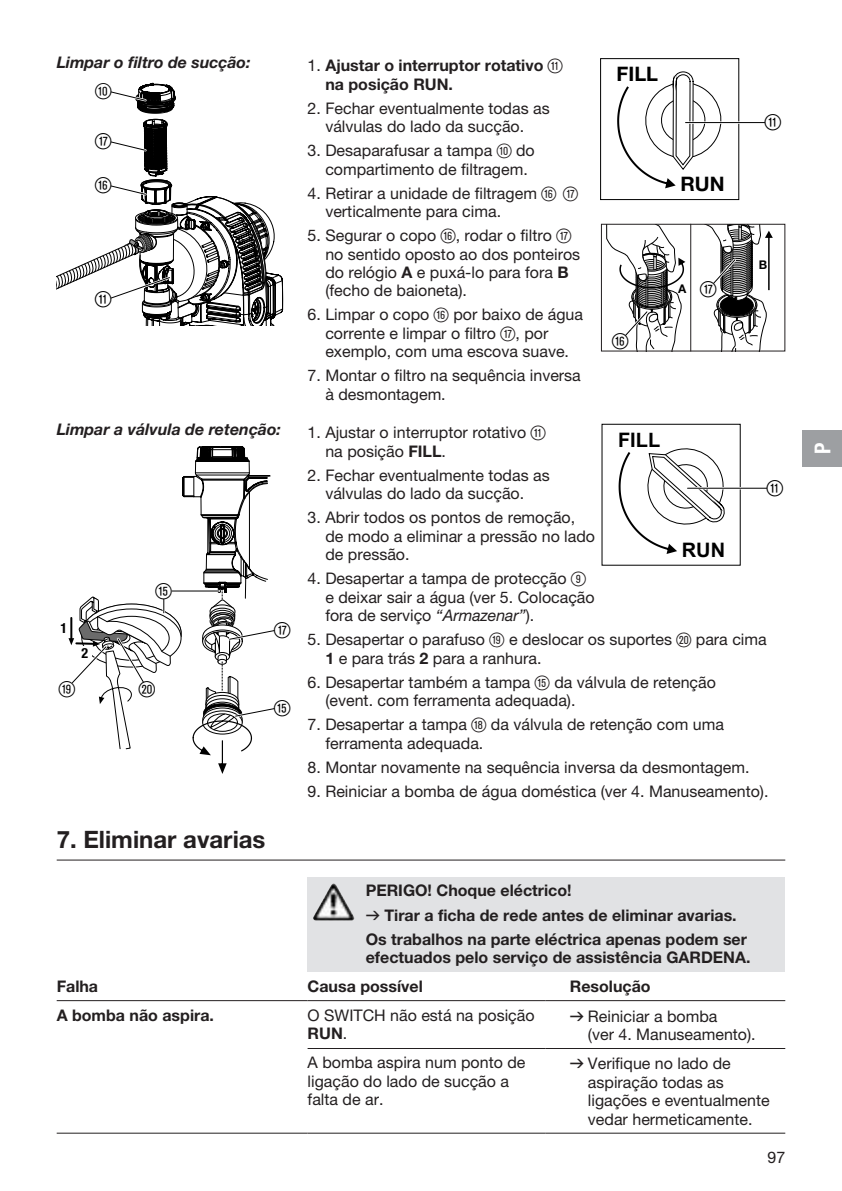
<style>
.page{position:relative;width:842px;height:1191px;background:#fff}
.page>*{position:absolute;margin:0;border:0;box-sizing:border-box;transform-origin:0 0}
.t1{font:700 24px "GARDENA Pro";color:#231f20}
.t2{font:22px "Ziffernim Kreisund Quadrat BQ";color:#000}
.t3{font:22px "GARDENA Pro Bo Cond";color:#fff}
.t4{font:700 20px "GARDENA Pro";color:#000}
.t5{font:700 20px "Arial";color:#000}
.t6{font:16px/18.4px "GARDENA Pro";color:#231f20}
.t7{font:700 16px/24px "GARDENA Pro";color:#231f20}
.t8{font:italic 700 16px "GARDENA Pro";color:#231f20}
.t9{font:14px "GARDENA Pro Bo Cond";color:#000}
.t10{font:700 12px "GARDENA Pro";color:#000}
.s1{font-weight:400}
.s2{font-family:"Ziffernim Kreisund Quadrat BQ";font-weight:400;font-size:20px}
.s3{font-family:"Ziffernim Kreisund Quadrat BQ";font-size:20px}
.s4{font-weight:700}
.s5{font-style:italic}
.s6{font-family:"Formdruck";font-weight:400}
.s7{font-family:"Formdruck"}
</style>
<div class="page">
<svg style="left:57px;top:82px;width:227px;height:244px"></svg>
<div style="left:600px;top:58px;width:139px;height:142px;background:#fff;border:1px solid #000"></div>
<svg style="left:617px;top:71px;width:105px;height:117px"></svg>
<hr style="left:685px;top:121px;width:80px;height:3px;background:#fff">
<hr style="left:685px;top:122px;width:80px;height:1px;background:#000">
<svg style="left:606px;top:226px;width:79px;height:123px"></svg>
<svg style="left:708px;top:226px;width:65px;height:123px"></svg>
<div style="left:601px;top:224px;width:184px;height:127px;border:1px solid #231f20"></div>
<hr style="left:690px;top:224px;width:1px;height:127px;background:#231f20">
<svg style="left:69px;top:446px;width:206px;height:328px"></svg>
<svg style="left:619px;top:448px;width:106px;height:106px"></svg>
<hr style="left:687px;top:487px;width:80px;height:2px;background:#fff">
<hr style="left:687px;top:488px;width:80px;height:1px;background:#000">
<div style="left:308px;top:876px;width:477px;height:95px;background:#e1e2e4"></div>
<hr style="left:57px;top:859px;width:728px;height:1px;background:#231f20">
<img style="left:315px;top:884px;width:18px;height:30px">
<hr style="left:308px;top:1048px;width:238px;height:1px;background:#231f20">
<hr style="left:546px;top:1048px;width:239px;height:1px;background:#231f20">
<hr style="left:308px;top:1000px;width:238px;height:1px;background:#231f20">
<hr style="left:546px;top:1000px;width:239px;height:1px;background:#231f20">
<hr style="left:57px;top:1132px;width:251px;height:1px;background:#231f20">
<hr style="left:308px;top:1132px;width:238px;height:1px;background:#231f20">
<hr style="left:546px;top:1132px;width:239px;height:1px;background:#231f20">
<hr style="left:57px;top:1000px;width:251px;height:1px;background:#231f20">
<div style="left:802px;top:430px;width:40px;height:37px;background:#9d9fa2"></div>
<p class="t8" style="left:57px;top:53px;width:195px">Limpar o filtro de sucção:</p>
<h2 class="t2" style="left:95px;top:78px;width:18px">0</h2>
<h2 class="t2" style="left:95px;top:128px;width:18px">U</h2>
<h2 class="t2" style="left:95px;top:172px;width:18px">Z</h2>
<h2 class="t2" style="left:95px;top:286px;width:18px">Q</h2>
<p class="t8" style="left:57px;top:420px;width:226px">Limpar a válvula de retenção:</p>
<p class="t9" style="left:61px;top:619px;width:8px">1</p>
<p class="t9" style="left:81px;top:644px;width:8px">2</p>
<h2 class="t2" style="left:156px;top:578px;width:18px">T</h2>
<h2 class="t2" style="left:59px;top:676px;width:18px">O</h2>
<h2 class="t2" style="left:139px;top:676px;width:18px">P</h2>
<h2 class="t2" style="left:274px;top:617px;width:18px">U</h2>
<h2 class="t2" style="left:274px;top:695px;width:18px">T</h2>
<h1 class="t1" style="left:57px;top:825px;width:210px">7. Eliminar avarias</h1>
<p class="t7" style="left:325px;top:56px;width:239px;line-height:18.4px;text-indent:-18px"><span class="s1">1.</span> Ajustar o interruptor rotativo <span class="s2">Q </span>na posição RUN.</p>
<p class="t6" style="left:308px;top:99px;width:244px;text-align:center">2. Fechar eventualmente todas as válvulas do lado da sucção.</p>
<p class="t6" style="left:325px;top:141px;width:211px;text-indent:-18px">3. Desaparafusar a tampa <span class="s3">0</span> do compartimento de filtragem.</p>
<p class="t6" style="left:325px;top:184px;width:254px;text-indent:-18px">4. Retirar a unidade de filtragem <span class="s3">Z U </span>verticalmente para cima.</p>
<p class="t6" style="left:325px;top:226px;width:256px;text-indent:-18px">5. Segurar o copo <span class="s3">Z</span>, rodar o filtro <span class="s3">U </span>no sentido oposto ao dos ponteiros do relógio <span class="s4">A</span> e puxá-lo para fora <span class="s4">B </span>(fecho de baioneta).</p>
<p class="t6" style="left:325px;top:305px;width:259px;text-indent:-18px">6. Limpar o copo <span class="s3">Z</span> por baixo de água corrente e limpar o filtro <span class="s3">U</span>, por exemplo, com uma escova suave.</p>
<p class="t6" style="left:325px;top:366px;width:257px;text-indent:-18px">7. Montar o filtro na sequência inversa à desmontagem.</p>
<p class="t4" style="left:617px;top:61px;width:43px">FILL</p>
<h2 class="t2" style="left:612px;top:328px;width:18px">Z</h2>
<p class="t4" style="left:680px;top:171px;width:46px">RUN</p>
<p class="t10" style="left:678px;top:281px;width:10px">A</p>
<h2 class="t2" style="left:700px;top:276px;width:18px">U</h2>
<h2 class="t2" style="left:765px;top:110px;width:18px">Q</h2>
<p class="t10" style="left:759px;top:257px;width:10px">B</p>
<p class="t6" style="left:325px;top:423px;width:222px;text-indent:-18px">1. Ajustar o interruptor rotativo <span class="s3">Q </span>na posição <span class="s4">FILL</span>.</p>
<p class="t6" style="left:308px;top:466px;width:244px;text-align:center">2. Fechar eventualmente todas as válvulas do lado da sucção.</p>
<p class="t6" style="left:325px;top:508px;width:271px;text-indent:-18px">3. Abrir todos os pontos de remoção, de modo a eliminar a pressão no lado de pressão.</p>
<p class="t6" style="left:325px;top:569px;width:271px;text-indent:-18px">4. Desapertar a tampa de protecção <span class="s3">9 </span>e deixar sair a água (ver 5. Colocação fora de serviço <span class="s5">“Armazenar”</span>).</p>
<p class="t6" style="left:325px;top:630px;width:443px;text-indent:-18px">5. Desapertar o parafuso <span class="s3">O</span> e deslocar os suportes <span class="s3">P</span> para cima<br><span class="s4">1</span> e para trás <span class="s4">2</span> para a ranhura.</p>
<p class="t6" style="left:325px;top:672px;width:392px;text-indent:-18px">6. Desapertar também a tampa <span class="s3">T</span> da válvula de retenção (event. com ferramenta adequada).</p>
<p class="t6" style="left:325px;top:715px;width:400px;text-indent:-18px">7. Desapertar a tampa <span class="s3">I</span> da válvula de retenção com uma ferramenta adequada.</p>
<p class="t6" style="left:308px;top:757px;width:443px">8. Montar novamente na sequência inversa da desmontagem.</p>
<p class="t6" style="left:308px;top:781px;width:462px">9. Reiniciar a bomba de água doméstica (ver 4. Manuseamento).</p>
<p class="t5" style="left:618px;top:426px;width:44px">FILL</p>
<h2 class="t2" style="left:767px;top:475px;width:18px">Q</h2>
<p class="t5" style="left:682px;top:536px;width:45px">RUN</p>
<p class="t7" style="left:366px;top:878px;width:383px">PERIGO! Choque eléctrico!<br><span class="s6">v</span> Tirar a ficha de rede antes de eliminar avarias.<br>Os trabalhos na parte eléctrica apenas podem ser</p>
<p class="t7" style="left:366px;top:945px;width:386px">efectuados pelo serviço de assistência GARDENA.</p>
<p class="t7" style="left:57px;top:974px;width:43px">Falha</p>
<p class="t7" style="left:308px;top:974px;width:117px">Causa possível</p>
<p class="t7" style="left:570px;top:974px;width:82px">Resolução</p>
<p class="t7" style="left:57px;top:1002px;width:159px">A bomba não aspira.</p>
<p class="t6" style="left:308px;top:1005px;width:228px">O SWITCH não está na posição<br><span class="s4">RUN</span>.</p>
<p class="t6" style="left:588px;top:1006px;width:169px;text-indent:-18px"><span class="s7">v</span> Reiniciar a bomba<br>(ver 4. Manuseamento).</p>
<p class="t6" style="left:308px;top:1053px;width:219px">A bomba aspira num ponto de ligação do lado de sucção a falta de ar.</p>
<p class="t6" style="left:588px;top:1054px;width:183px;text-indent:-18px"><span class="s7">v</span> Verifique no lado de aspiração todas as ligações e eventualmente vedar hermeticamente.</p>
<p class="t6" style="left:767px;top:1147px;width:19px">97</p>
<h2 class="t3" style="left:809px;top:454px;width:13px;rotate:-90deg">P</h2>
</div>
